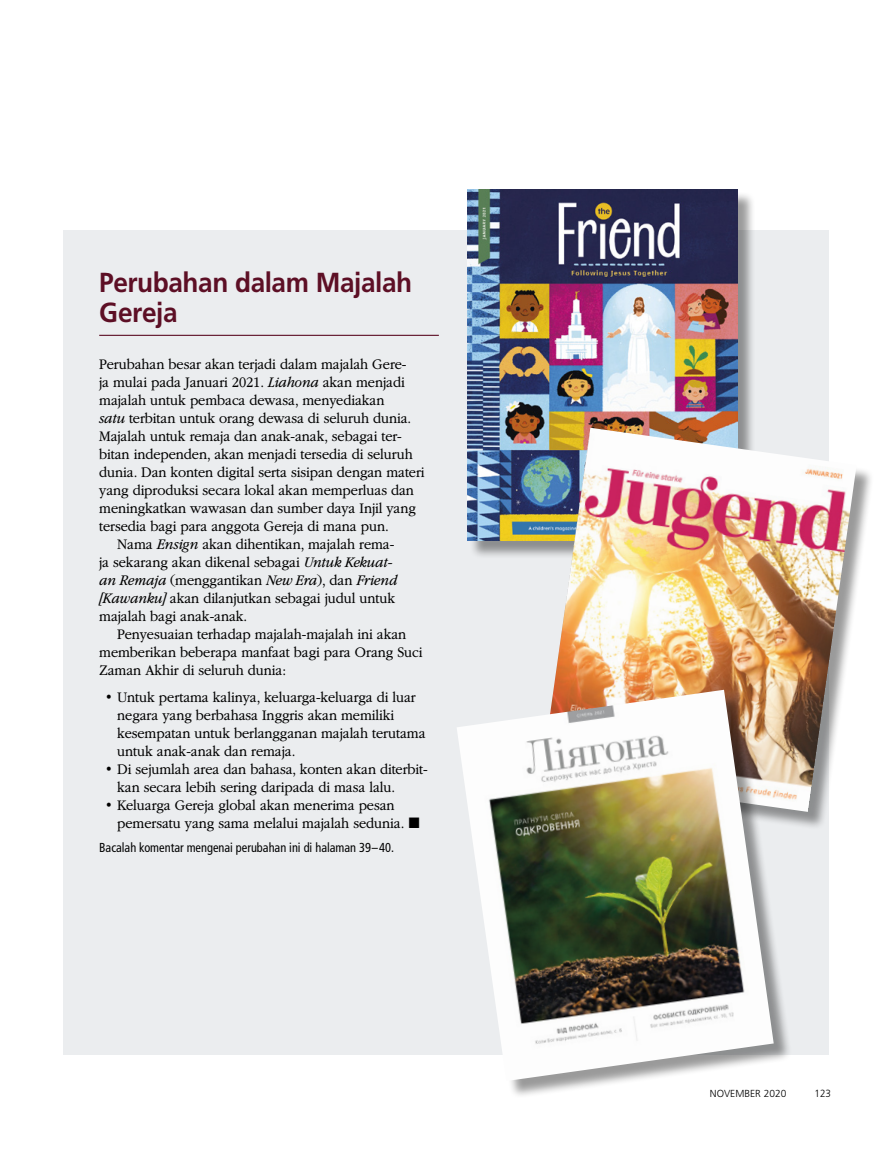
<style>
.page{position:relative;width:893px;height:1161px;background:#fff}
.page>*{position:absolute;margin:0;border:0;box-sizing:border-box;transform-origin:0 0}
.ARTCL_title_18_pt_Fr{font:700 27.6px/30px "Frutigerlds Lat";letter-spacing:-.015em;color:#5d0f25;scale:.95 1}
.ARTCL_para_first{font:300 15.3px/18px "Garamondlds Lat Plus";letter-spacing:-.01em;color:#000;scale:.95 1}
.ARTCL_para{font:300 15.3px/18px "Garamondlds Lat Plus";letter-spacing:-.01em;color:#000;scale:.95 1}
.LISTbullet-1_para{font:300 15.3px/18px "Garamondlds Lat Plus";letter-spacing:-.01em;color:#000;scale:.95 1}
.LISTbullet-1_para_fi{font:300 15.3px/18px "Garamondlds Lat Plus";letter-spacing:-.01em;color:#000;scale:.95 1}
.ARTCL-EVT_news_para{font:condensed 13.05px "Frutigerlds Lat";color:#000;scale:.95 1}
.t1{font:300 10.35px "Frutigerlds Lat";color:#000;scale:.95 1}
.t2{font:300 10.2px "Frutigerlds Lat";color:#000}
.s1{font-style:italic}
</style>
<div class="page">
<div style="left:64px;top:230px;width:765px;height:825px;background:#ebedef"></div>
<div style="left:469px;top:192px;width:286px;height:367px;background:#000;opacity:.4"></div>
<img style="left:467px;top:189px;width:270px;height:351px">
<hr style="left:99px;top:335px;width:340px;height:1px;background:#5d0f25">
<div style="left:544px;top:431px;width:331px;height:399px;background:#000;opacity:.4"></div>
<img style="left:542px;top:428px;width:315px;height:384px">
<div style="left:459px;top:693px;width:333px;height:406px;background:#000;opacity:.4"></div>
<img style="left:457px;top:690px;width:317px;height:391px">
<p class="ARTCL_title_18_pt_Fr" style="left:99px;top:267px;width:331px">Perubahan dalam Majalah<br>Gereja</p>
<p class="ARTCL_para_first" style="left:99px;top:355px;width:344px">Perubahan besar akan terjadi dalam majalah Gere-<br>ja mulai pada Januari 2021. <span class="s1">Liahona</span> akan menjadi majalah untuk pembaca dewasa, menyediakan<br><span class="s1">satu</span> terbitan untuk orang dewasa di seluruh dunia.<br>Majalah untuk remaja dan anak-anak, sebagai ter&shy;bitan independen, akan menjadi tersedia di seluruh dunia. Dan konten digital serta sisipan dengan materi yang diproduksi secara lokal akan memperluas dan meningkatkan wawasan dan sumber daya Injil yang tersedia bagi para anggota Gereja di mana pun.</p>
<p class="ARTCL_para" style="left:99px;top:535px;width:315px;text-indent:18px">Nama <span class="s1">Ensign</span> akan dihentikan, majalah rema&shy;ja sekarang akan dikenal sebagai <span class="s1">Untuk Kekuat&shy;an Remaja</span> (menggantikan <span class="s1">New Era</span>), dan <span class="s1">Friend [Kawanku]</span> akan dilanjutkan sebagai judul untuk majalah bagi anak-anak.</p>
<p class="ARTCL_para" style="left:99px;top:625px;width:342px;text-indent:18px">Penyesuaian terhadap majalah-majalah ini akan memberikan beberapa manfaat bagi para Orang Suci<br>Zaman Akhir di seluruh dunia:</p>
<p class="LISTbullet-1_para_fi" style="left:117px;top:688px;width:326px;text-indent:-13px">• Untuk pertama kalinya, keluarga-keluarga di luar negara yang berbahasa Inggris akan memiliki kesempatan untuk berlangganan majalah terutama untuk anak-anak dan remaja.</p>
<p class="LISTbullet-1_para" style="left:117px;top:760px;width:328px;text-indent:-13px">• Di sejumlah area dan bahasa, konten akan diterbit&shy;kan secara lebih sering daripada di masa lalu.</p>
<p class="LISTbullet-1_para" style="left:117px;top:796px;width:320px;text-indent:-13px">• Keluarga Gereja global akan menerima pesan pemersatu yang sama melalui majalah sedunia. ◼</p>
<p class="ARTCL-EVT_news_para" style="left:99px;top:837px;width:312px">Bacalah komentar mengenai perubahan ini di halaman 39–40.</p>
<p class="t2" style="left:710px;top:1086px;width:78px">NOVEMBER 2020</p>
<p class="t1" style="left:814px;top:1086px;width:19px">123</p>
</div>
